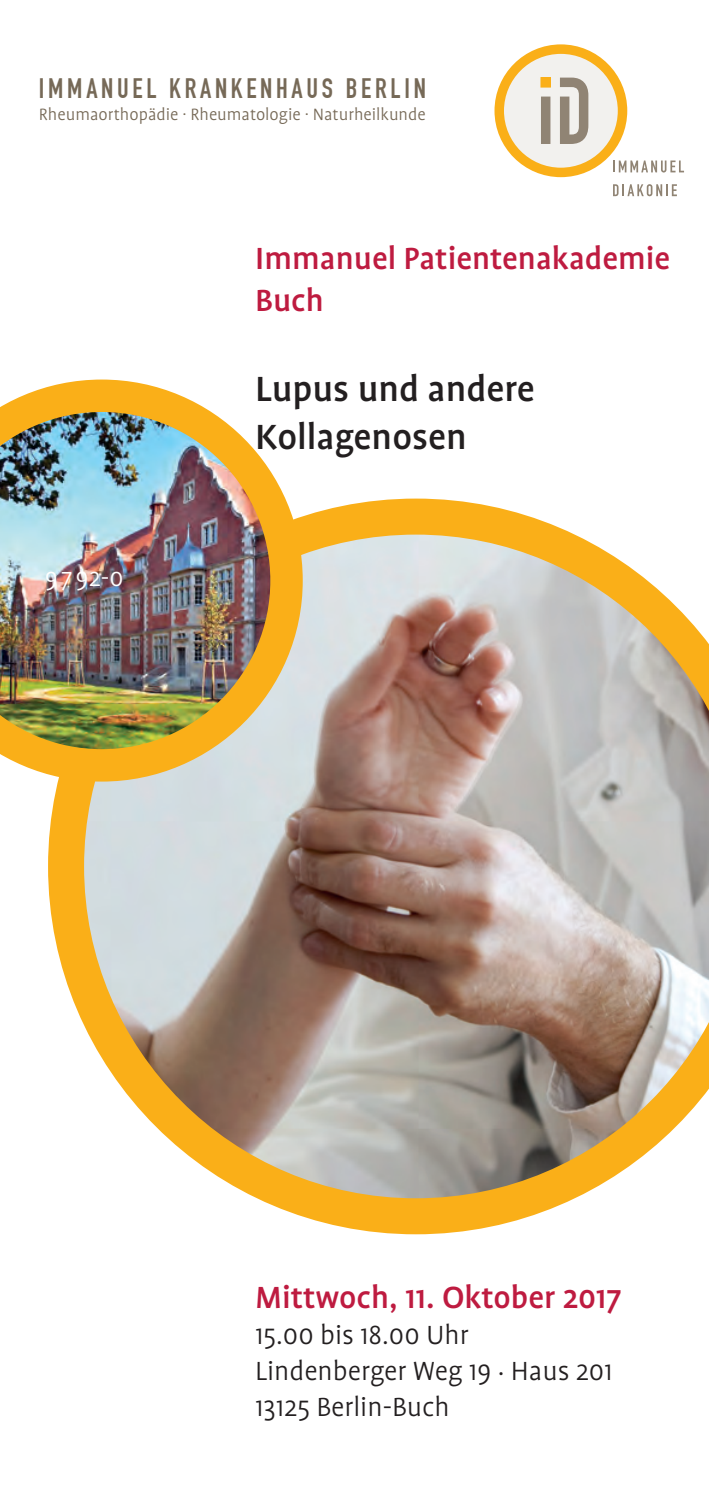
<style>
.page{position:relative;width:709px;height:1489px;background:#fff}
.page>*{position:absolute;margin:0;border:0;box-sizing:border-box;transform-origin:0 0}
.t1{font:500 40px/48px "Profile OT";color:#231f20}
.t2{font:500 35px/42px "Profile OT";color:#be1b40}
.t3{font:300 30px/36px "Profile OT";color:#231f20}
.t4{font:27.5px "DIN Engschrift LT Alternate";letter-spacing:.135em;color:#766957}
.t5{font:300 27.5px "Profile OT";color:#fff}
.t6{font:300 18.75px "Profile OT";color:#766957}
</style>
<div class="page">
<svg style="left:613px;top:184px;width:31px;height:12px"></svg>
<svg style="left:646px;top:184px;width:6px;height:12px"></svg>
<svg style="left:656px;top:184px;width:21px;height:12px"></svg>
<svg style="left:613px;top:160px;width:71px;height:12px"></svg>
<div style="left:494px;top:44px;width:133px;height:133px;background:#faaf18;border-radius:50%"></div>
<div style="left:504px;top:54px;width:113px;height:114px;background:#f2f1ee;border-radius:50%"></div>
<svg style="left:541px;top:78px;width:47px;height:66px"></svg>
<div style="left:541px;top:78px;width:9px;height:9px;background:#faaf18"></div>
<div style="left:541px;top:77px;width:9px;height:10px;border:1px solid #faaf18"></div>
<svg style="left:48px;top:498px;width:661px;height:736px;background:#c4b19a"></svg>
<img style="left:1px;top:379px;width:302px;height:402px">
<svg style="left:0;top:406px;width:1px;height:349px"></svg>
<p class="t4" style="left:39px;top:72px;width:388px">IMMANUEL KRANKENHAUS BERLIN</p>
<p class="t6" style="left:39px;top:104px;width:388px">Rheumaorthopädie . Rheumatologie . Naturheilkunde</p>
<p class="t2" style="left:255px;top:238px;width:416px">Immanuel Patientenakademie<br>Buch</p>
<p class="t5" style="left:45px;top:562px;width:80px">9 7 92-0</p>
<h1 class="t1" style="left:255px;top:366px;width:281px">Lupus und andere<br>Kollagenosen</h1>
<p class="t2" style="left:255px;top:1276px;width:368px">Mittwoch, 11. Oktober 2017</p>
<p class="t3" style="left:255px;top:1317px;width:358px">15.00 bis 18.00 Uhr<br>Lindenberger Weg 19 . Haus 201<br>13125 Berlin-Buch</p>
</div>
